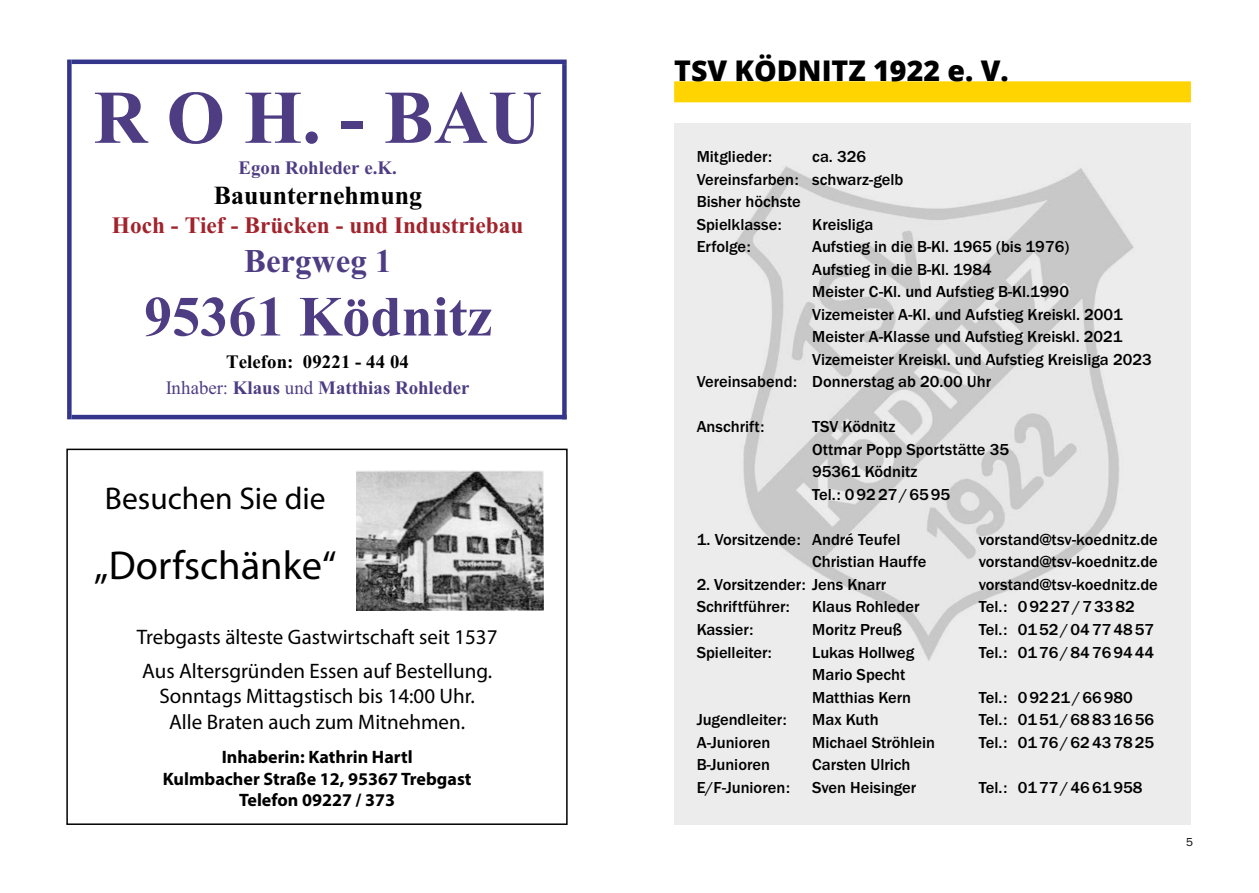
<style>
.page{position:relative;width:1259px;height:893px;background:#fff}
.page>*{position:absolute;margin:0;border:0;box-sizing:border-box;transform-origin:0 0}
.t1{font:700 75.6px "Times New Roman";letter-spacing:.125em;color:#4f3d84}
.t2{font:700 56.7px "Times New Roman";color:#4f3d84}
.t3{font:40.5px "Myriad Pro";color:#000}
.t4{font:700 33.15px "Times New Roman";color:#4f3d84}
.t5{font:31.5px "Myriad Pro";color:#000}
.t6{font:800 28.5px "Open Sans";color:#000}
.t7{font:700 26.1px "Times New Roman";color:#000}
.t8{font:700 23.55px "Times New Roman";color:#a1232c}
.t9{font:21px/33.8px "Myriad Pro";color:#000}
.t10{font:700 19.05px "Times New Roman";color:#4f3d84}
.t11{font:700 19.05px "Times New Roman";letter-spacing:.005em;color:#000}
.t12{font:700 18px/21.6px "Myriad Pro";color:#000;text-align:center}
.t13{font:500 16.5px/22.5px "Franklin Gothic URW";color:#000}
.t14{font:12px "Franklin Gothic URW Boo";color:#000}
.s1{font-weight:400}
</style>
<div class="page">
<img style="left:356px;top:471px;width:188px;height:139px">
<div style="left:66px;top:449px;width:501px;height:376px;border:2px solid #000"></div>
<div style="left:674px;top:123px;width:517px;height:702px;background:#ececed"></div>
<img style="left:735px;top:166px;width:399px;height:494px">
<div style="left:674px;top:81px;width:517px;height:21px;background:#ffd400"></div>
<div style="left:67px;top:60px;width:5px;height:359px;background:#34368c"></div>
<svg style="left:72px;top:60px;width:494px;height:359px"></svg>
<h1 class="t1" style="left:93px;top:63px;width:450px">ROH.-BAU</h1>
<p class="t10" style="left:238px;top:154px;width:160px">Egon Rohleder e.K.</p>
<h3 class="t7" style="left:214px;top:176px;width:210px">Bauunternehmung</h3>
<h3 class="t8" style="left:112px;top:208px;width:413px">Hoch - Tief - Brücken - und Industriebau</h3>
<h3 class="t4" style="left:244px;top:237px;width:149px">Bergweg 1</h3>
<h2 class="t2" style="left:144px;top:276px;width:350px">95361 Ködnitz</h2>
<p class="t11" style="left:226px;top:347px;width:184px">Telefon: 09221 - 44 04</p>
<p class="t10" style="left:166px;top:374px;width:305px"><span class="s1">Inhaber:</span> Klaus <span class="s1">und</span> Matthias Rohleder</p>
<h3 class="t5" style="left:105px;top:479px;width:222px">Besuchen Sie die</h3>
<h3 class="t3" style="left:94px;top:541px;width:243px">„Dorfschänke“</h3>
<p class="t9" style="left:137px;top:620px;width:362px">Trebgasts älteste Gastwirtschaft seit 1537<br>Aus Altersgründen Essen auf Bestellung.</p>
<p class="t9" style="left:159px;top:683px;width:317px;line-height:25.2px;text-align:center">Sonntags Mittagstisch bis 14:00 Uhr.<br>Alle Braten auch zum Mitnehmen.</p>
<p class="t12" style="left:163px;top:745px;width:310px">Inhaberin: Kathrin Hartl<br>Kulmbacher Straße 12, 95367 Trebgast<br>Telefon 09227 / 373</p>
<h3 class="t6" style="left:674px;top:49px;width:336px">TSV KÖDNITZ 1922 e. V.</h3>
<p class="t13" style="left:696px;top:145px;width:208px;text-indent:115px">ca. 326<br>Vereinsfarben: schwarz-gelb<br>Bisher höchste<br>Spielklasse:</p>
<p class="t13" style="left:696px;top:145px;width:77px">Mitglieder:</p>
<p class="t13" style="left:812px;top:213px;width:63px">Kreisliga</p>
<p class="t13" style="left:696px;top:235px;width:56px">Erfolge:</p>
<p class="t13" style="left:812px;top:235px;width:259px">Aufstieg in die B-Kl. 1965 (bis 1976)</p>
<p class="t13" style="left:812px;top:258px;width:181px">Aufstieg in die B-Kl. 1984</p>
<p class="t13" style="left:812px;top:280px;width:258px">Meister C-Kl. und Aufstieg B-Kl.1990</p>
<p class="t13" style="left:812px;top:303px;width:312px">Vizemeister A-Kl. und Aufstieg Kreiskl. 2001</p>
<p class="t13" style="left:812px;top:325px;width:312px">Meister A-Klasse und Aufstieg Kreiskl. 2021</p>
<p class="t13" style="left:812px;top:348px;width:341px">Vizemeister Kreiskl. und Aufstieg Kreisliga 2023</p>
<p class="t13" style="left:696px;top:370px;width:296px">Vereinsabend: Donnerstag ab 20.00 Uhr</p>
<p class="t13" style="left:696px;top:415px;width:69px">Anschrift:</p>
<p class="t13" style="left:812px;top:415px;width:198px">TSV Ködnitz<br>Ottmar Popp Sportstätte 35<br>95361 Ködnitz<br>Tel.: 09227/6595</p>
<p class="t13" style="left:696px;top:528px;width:205px">1. Vorsitzende: André Teufel</p>
<p class="t13" style="left:978px;top:528px;width:181px">vorstand@tsv-koednitz.de</p>
<p class="t13" style="left:812px;top:550px;width:116px">Christian Hauffe</p>
<p class="t13" style="left:978px;top:550px;width:181px">vorstand@tsv-koednitz.de</p>
<p class="t13" style="left:696px;top:573px;width:191px">2. Vorsitzender: Jens Knarr</p>
<p class="t13" style="left:978px;top:573px;width:181px">vorstand@tsv-koednitz.de</p>
<p class="t13" style="left:696px;top:595px;width:95px">Schriftführer:</p>
<p class="t13" style="left:812px;top:595px;width:109px">Klaus Rohleder</p>
<p class="t13" style="left:978px;top:595px;width:158px">Tel.: 09227/73382</p>
<p class="t13" style="left:696px;top:618px;width:58px">Kassier:</p>
<p class="t13" style="left:812px;top:618px;width:91px">Moritz Preuß</p>
<p class="t13" style="left:978px;top:618px;width:177px">Tel.: 0152/04774857</p>
<p class="t13" style="left:696px;top:640px;width:77px">Spielleiter:</p>
<p class="t13" style="left:812px;top:640px;width:104px">Lukas Hollweg</p>
<p class="t13" style="left:978px;top:640px;width:177px">Tel.: 0176/84769444</p>
<p class="t13" style="left:812px;top:663px;width:100px">Mario Specht<br>Matthias Kern</p>
<p class="t13" style="left:978px;top:685px;width:156px">Tel.: 09221/66980</p>
<p class="t13" style="left:696px;top:708px;width:92px">Jugendleiter:</p>
<p class="t13" style="left:812px;top:708px;width:68px">Max Kuth</p>
<p class="t13" style="left:978px;top:708px;width:177px">Tel.: 0151/68831656</p>
<p class="t13" style="left:696px;top:730px;width:75px">A-Junioren</p>
<p class="t13" style="left:812px;top:730px;width:124px">Michael Ströhlein</p>
<p class="t13" style="left:978px;top:730px;width:177px">Tel.: 0176/62437825</p>
<p class="t13" style="left:696px;top:753px;width:75px">B-Junioren</p>
<p class="t13" style="left:812px;top:753px;width:100px">Carsten Ulrich</p>
<p class="t13" style="left:696px;top:775px;width:95px">E/F-Junioren:</p>
<p class="t13" style="left:812px;top:775px;width:106px">Sven Heisinger</p>
<p class="t13" style="left:978px;top:775px;width:165px">Tel.: 0177/4661958</p>
<p class="t14" style="left:1186px;top:834px;width:9px">5</p>
</div>
